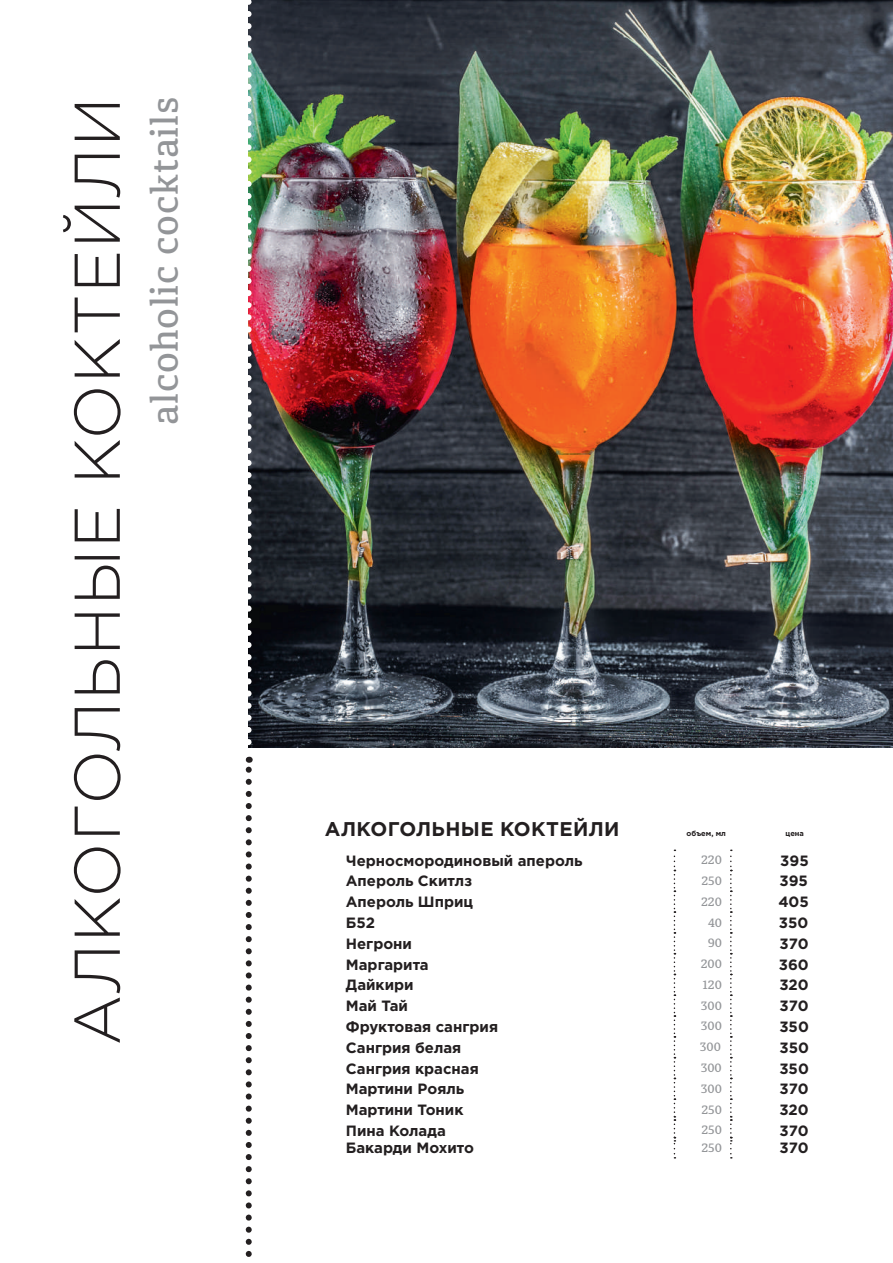
<style>
.page{position:relative;width:893px;height:1263px;background:#fff}
.page>*{position:absolute;margin:0;border:0;box-sizing:border-box;transform-origin:0 0}
.t1{font:300 64.5px "Gotham Pro";letter-spacing:.02em;color:#231f20}
.t2{font:500 37.2px "Diaria Pro";letter-spacing:.02em;color:#939598}
.t3{font:700 19.8px "Gotham Pro";letter-spacing:.02em;color:#231f20}
.t4{font:700 14.85px "Gotham Pro";color:#231f20}
.t5{font:500 12.45px "Diaria Pro";color:#939598}
.t6{font:700 7.5px "Gotham Pro";color:#231f20}
</style>
<div class="page">
<svg style="left:674px;top:849px;width:1px;height:309px"></svg>
<svg style="left:730px;top:849px;width:2px;height:309px"></svg>
<img style="left:252px;top:0;width:641px;height:747px">
<img style="left:246px;top:0;width:6px;height:763px">
<svg style="left:246px;top:770px;width:6px;height:487px"></svg>
<h1 class="t1" style="left:62px;top:1045px;width:950px;rotate:-90deg">АЛКОГОЛЬНЫЕ КОКТЕЙЛИ</h1>
<h2 class="t2" style="left:142px;top:425px;width:329px;rotate:-90deg">alcoholic cocktails</h2>
<h3 class="t3" style="left:325px;top:817px;width:296px">АЛКОГОЛЬНЫЕ КОКТЕЙЛИ</h3>
<p class="t6" style="left:687px;top:829px;width:41px">объем, мл</p>
<p class="t6" style="left:786px;top:829px;width:20px">цена</p>
<p class="t4" style="left:346px;top:852px;width:238px">Черносмородиновый апероль</p>
<p class="t5" style="left:701px;top:852px;width:22px">220</p>
<p class="t4" style="left:780px;top:852px;width:30px">395</p>
<p class="t4" style="left:346px;top:872px;width:128px">Апероль Скитлз</p>
<p class="t5" style="left:701px;top:873px;width:22px">250</p>
<p class="t4" style="left:779px;top:872px;width:30px">395</p>
<p class="t4" style="left:346px;top:893px;width:129px">Апероль Шприц</p>
<p class="t5" style="left:701px;top:894px;width:22px">220</p>
<p class="t4" style="left:778px;top:893px;width:32px">405</p>
<p class="t4" style="left:346px;top:914px;width:31px">Б52</p>
<p class="t5" style="left:708px;top:915px;width:16px">40</p>
<p class="t4" style="left:779px;top:914px;width:31px">350</p>
<p class="t4" style="left:346px;top:935px;width:68px">Негрони</p>
<p class="t5" style="left:708px;top:935px;width:16px">90</p>
<p class="t4" style="left:779px;top:935px;width:31px">370</p>
<p class="t4" style="left:346px;top:956px;width:84px">Маргарита</p>
<p class="t5" style="left:701px;top:956px;width:23px">200</p>
<p class="t4" style="left:779px;top:956px;width:31px">360</p>
<p class="t4" style="left:346px;top:976px;width:69px">Дайкири</p>
<p class="t5" style="left:702px;top:977px;width:21px">120</p>
<p class="t4" style="left:779px;top:976px;width:31px">320</p>
<p class="t4" style="left:346px;top:997px;width:64px">Май Тай</p>
<p class="t5" style="left:701px;top:998px;width:23px">300</p>
<p class="t4" style="left:779px;top:997px;width:31px">370</p>
<p class="t4" style="left:346px;top:1018px;width:154px">Фруктовая сангрия</p>
<p class="t5" style="left:701px;top:1018px;width:23px">300</p>
<p class="t4" style="left:779px;top:1018px;width:31px">350</p>
<p class="t4" style="left:346px;top:1039px;width:117px">Сангрия белая</p>
<p class="t5" style="left:700px;top:1039px;width:23px">300</p>
<p class="t4" style="left:779px;top:1039px;width:31px">350</p>
<p class="t4" style="left:346px;top:1060px;width:134px">Сангрия красная</p>
<p class="t5" style="left:701px;top:1060px;width:23px">300</p>
<p class="t4" style="left:779px;top:1060px;width:31px">350</p>
<p class="t4" style="left:346px;top:1080px;width:120px">Мартини Рояль</p>
<p class="t5" style="left:701px;top:1081px;width:23px">300</p>
<p class="t4" style="left:779px;top:1080px;width:31px">370</p>
<p class="t4" style="left:346px;top:1101px;width:119px">Мартини Тоник</p>
<p class="t5" style="left:701px;top:1102px;width:22px">250</p>
<p class="t4" style="left:779px;top:1101px;width:31px">320</p>
<p class="t4" style="left:346px;top:1122px;width:101px">Пина Колада</p>
<p class="t5" style="left:701px;top:1122px;width:22px">250</p>
<p class="t4" style="left:779px;top:1122px;width:31px">370</p>
<p class="t4" style="left:346px;top:1140px;width:130px">Бакарди Мохито</p>
<p class="t5" style="left:701px;top:1140px;width:22px">250</p>
<p class="t4" style="left:779px;top:1139px;width:31px">370</p>
</div>
